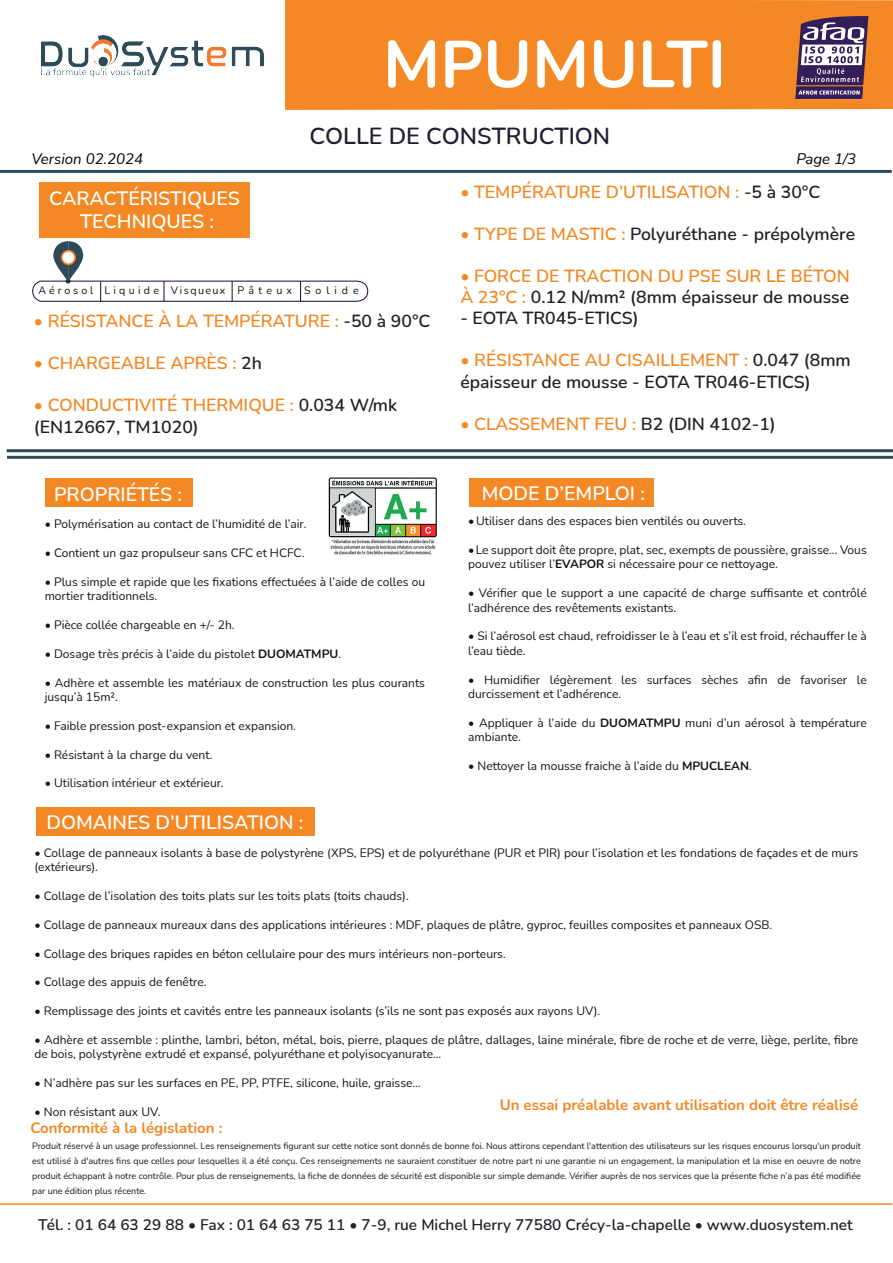
<style>
.page{position:relative;width:893px;height:1263px;background:#fff}
.page>*{position:absolute;margin:0;border:0;box-sizing:border-box;transform-origin:0 0}
.t1{font:700 66px "Nunito";color:#fff}
.t2{font:600 23.25px "Nunito";color:#1f2133}
.t3{font:600 19.5px/23.4px "Nunito";color:#fff;text-align:center}
.t4{font:600 17.55px/21.1px "Nunito";color:#f48824}
.t5{font:600 17.55px/21.1px "Nunito";color:#231f20}
.t6{font:600 15.45px "Nunito";color:#1f2028}
.t7{font:700 15px "Nunito";color:#f48824}
.t8{font:italic 15px "Nunito";color:#000001}
.t9{font:12px/14.4px "Nunito";color:#111416}
.t10{font:10.65px "Nunito";letter-spacing:.305em;color:#111416}
.t11{font:9px/15px "Nunito";color:#121516;text-align:justify}
.s1{color:#231f20}
.s2{color:#f48824}
.s3{font-weight:700}
</style>
<div class="page">
<hr style="left:0;top:170px;width:892px;height:3px;background:#2e4a5a">
<hr style="left:7px;top:449px;width:886px;height:3px;background:#2e4a5a">
<hr style="left:7px;top:456px;width:886px;height:3px;background:#2e4a5a">
<div style="left:285px;top:0;width:608px;height:110px;background:#f48824"></div>
<hr style="left:0;top:1203px;width:892px;height:2px;background:#f48824">
<div style="left:45px;top:478px;width:148px;height:29px;background:#f48824"></div>
<div style="left:469px;top:478px;width:185px;height:29px;background:#f48824"></div>
<div style="left:40px;top:182px;width:210px;height:56px;background:#f48824"></div>
<div style="left:36px;top:807px;width:279px;height:29px;background:#f48824"></div>
<svg style="left:32px;top:241px;width:336px;height:61px"></svg>
<img style="left:41px;top:35px;width:223px;height:42px">
<svg style="left:795px;top:16px;width:73px;height:84px"></svg>
<img style="left:329px;top:478px;width:108px;height:77px">
<h1 class="t1" style="left:383px;top:18px;width:345px">MPUMULTI</h1>
<p class="t8" style="left:32px;top:148px;width:113px">Version 02.2024</p>
<h2 class="t2" style="left:309px;top:119px;width:302px">COLLE DE CONSTRUCTION</h2>
<p class="t8" style="left:796px;top:148px;width:61px">Page 1/3</p>
<h3 class="t3" style="left:49px;top:185px;width:192px">CARACTÉRISTIQUES<br>TECHNIQUES :</h3>
<p class="t10" style="left:39px;top:283px;width:322px">Aérosol Liquide Visqueux Pâteux Solide</p>
<h3 class="t4" style="left:34px;top:310px;width:398px">• RÉSISTANCE À LA TEMPÉRATURE : <span class="s1">-50 à 90°C</span></h3>
<h3 class="t4" style="left:34px;top:352px;width:229px">• CHARGEABLE APRÈS : <span class="s1">2h</span></h3>
<h3 class="t5" style="left:34px;top:394px;width:365px"><span class="s2">• CONDUCTIVITÉ THERMIQUE :</span> 0.034 W/mk (EN12667, TM1020)</h3>
<h3 class="t4" style="left:460px;top:180px;width:361px">• TEMPÉRATURE D’UTILISATION : <span class="s1">-5 à 30°C</span></h3>
<h3 class="t5" style="left:460px;top:222px;width:396px"><span class="s2">• TYPE DE MASTIC :</span> Polyuréthane - prépolymère</h3>
<h3 class="t4" style="left:460px;top:265px;width:391px">• FORCE DE TRACTION DU PSE SUR LE BÉTON<br>À 23°C : <span class="s1">0.12 N/mm² (8mm épaisseur de mousse</span></h3>
<h3 class="t5" style="left:460px;top:307px;width:180px">- EOTA TR045-ETICS)</h3>
<h3 class="t5" style="left:460px;top:349px;width:392px"><span class="s2">• RÉSISTANCE AU CISAILLEMENT :</span> 0.047 (8mm épaisseur de mousse - EOTA TR046-ETICS)</h3>
<h3 class="t4" style="left:460px;top:412px;width:317px">• CLASSEMENT FEU : <span class="s1">B2 (DIN 4102-1)</span></h3>
<h3 class="t3" style="left:54px;top:482px;width:130px">PROPRIÉTÉS :</h3>
<h3 class="t3" style="left:482px;top:481px;width:165px">MODE D’EMPLOI :</h3>
<p class="t9" style="left:468px;top:513px;width:279px">•Utiliser dans des espaces bien ventilés ou ouverts.</p>
<p class="t9" style="left:468px;top:542px;width:400px">•Le support doit ête propre, plat, sec, exempts de poussière, graisse... Vous pouvez utiliser l’<span class="s3">EVAPOR</span> si nécessaire pour ce nettoyage.</p>
<p class="t9" style="left:468px;top:585px;width:400px">• Vérifier que le support a une capacité de charge suffisante et contrôlé l’adhérence des revêtements existants.</p>
<p class="t9" style="left:468px;top:629px;width:400px">• Si l’aérosol est chaud, refroidisser le à l’eau et s’il est froid, réchauffer le à l’eau tiède.</p>
<p class="t9" style="left:468px;top:672px;width:400px">• Humidifier légèrement les surfaces sèches afin de favoriser le durcissement et l’adhérence.</p>
<p class="t9" style="left:468px;top:715px;width:400px">• Appliquer à l’aide du <span class="s3">DUOMATMPU</span> muni d’un aérosol à température ambiante.</p>
<p class="t9" style="left:468px;top:758px;width:285px">• Nettoyer la mousse fraiche à l’aide du <span class="s3">MPUCLEAN</span>.</p>
<p class="t9" style="left:45px;top:516px;width:263px">• Polymérisation au contact de l’humidité de l’air.</p>
<p class="t9" style="left:45px;top:545px;width:261px">• Contient un gaz propulseur sans CFC et HCFC.</p>
<p class="t9" style="left:45px;top:574px;width:382px">• Plus simple et rapide que les fixations effectuées à l’aide de colles ou mortier traditionnels.</p>
<p class="t9" style="left:45px;top:617px;width:191px">• Pièce collée chargeable en +/- 2h.</p>
<p class="t9" style="left:45px;top:646px;width:298px">• Dosage très précis à l’aide du pistolet <span class="s3">DUOMATMPU</span>.</p>
<p class="t9" style="left:45px;top:675px;width:382px">• Adhère et assemble les matériaux de construction les plus courants jusqu’à 15m².</p>
<p class="t9" style="left:45px;top:718px;width:253px">• Faible pression post-expansion et expansion.</p>
<p class="t9" style="left:45px;top:747px;width:169px">• Résistant à la charge du vent.</p>
<p class="t9" style="left:45px;top:775px;width:180px">• Utilisation intérieur et extérieur.</p>
<h3 class="t3" style="left:46px;top:810px;width:259px">DOMAINES D’UTILISATION :</h3>
<p class="t9" style="left:34px;top:845px;width:825px">• Collage de panneaux isolants à base de polystyrène (XPS, EPS) et de polyuréthane (PUR et PIR) pour l’isolation et les fondations de façades et de murs (extérieurs).</p>
<p class="t9" style="left:34px;top:888px;width:376px">• Collage de l’isolation des toits plats sur les toits plats (toits chauds).</p>
<p class="t9" style="left:34px;top:917px;width:739px">• Collage de panneaux mureaux dans des applications intérieures : MDF, plaques de plâtre, gyproc, feuilles composites et panneaux OSB.</p>
<p class="t9" style="left:34px;top:946px;width:473px">• Collage des briques rapides en béton cellulaire pour des murs intérieurs non-porteurs.</p>
<p class="t9" style="left:34px;top:974px;width:174px">• Collage des appuis de fenêtre.</p>
<p class="t9" style="left:34px;top:1003px;width:567px">• Remplissage des joints et cavités entre les panneaux isolants (s’ils ne sont pas exposés aux rayons UV).</p>
<p class="t9" style="left:34px;top:1032px;width:825px">• Adhère et assemble : plinthe, lambri, béton, métal, bois, pierre, plaques de plâtre, dallages, laine minérale, fibre de roche et de verre, liège, perlite, fibre de bois, polystyrène extrudé et expansé, polyuréthane et polyisocyanurate...</p>
<p class="t9" style="left:34px;top:1075px;width:388px">• N’adhère pas sur les surfaces en PE, PP, PTFE, silicone, huile, graisse…</p>
<p class="t9" style="left:34px;top:1104px;width:128px">• Non résistant aux UV.</p>
<p class="t7" style="left:500px;top:1094px;width:360px">Un essai préalable avant utilisation doit être réalisé</p>
<p class="t7" style="left:30px;top:1117px;width:194px">Conformité à la législation :</p>
<p class="t11" style="left:32px;top:1137px;width:830px">Produit réservé à un usage professionnel. Les renseignements figurant sur cette notice sont donnés de bonne foi. Nous attirons cependant l'attention des utilisateurs sur les risques encourus lorsqu'un produit est utilisé à d'autres fins que celles pour lesquelles il a été conçu. Ces renseignements ne sauraient constituer de notre part ni une garantie ni un engagement, la manipulation et la mise en oeuvre de notre produit échappant à notre contrôle. Pour plus de renseignements, la fiche de données de sécurité est disponible sur simple demande. Vérifier auprès de nos services que la présente fiche n’a pas été modifiée par une édition plus récente.</p>
<p class="t6" style="left:38px;top:1213px;width:816px">Tél. : 01 64 63 29 88 • Fax : 01 64 63 75 11 • 7-9, rue Michel Herry 77580 Crécy-la-chapelle • www.duosystem.net</p>
</div>
